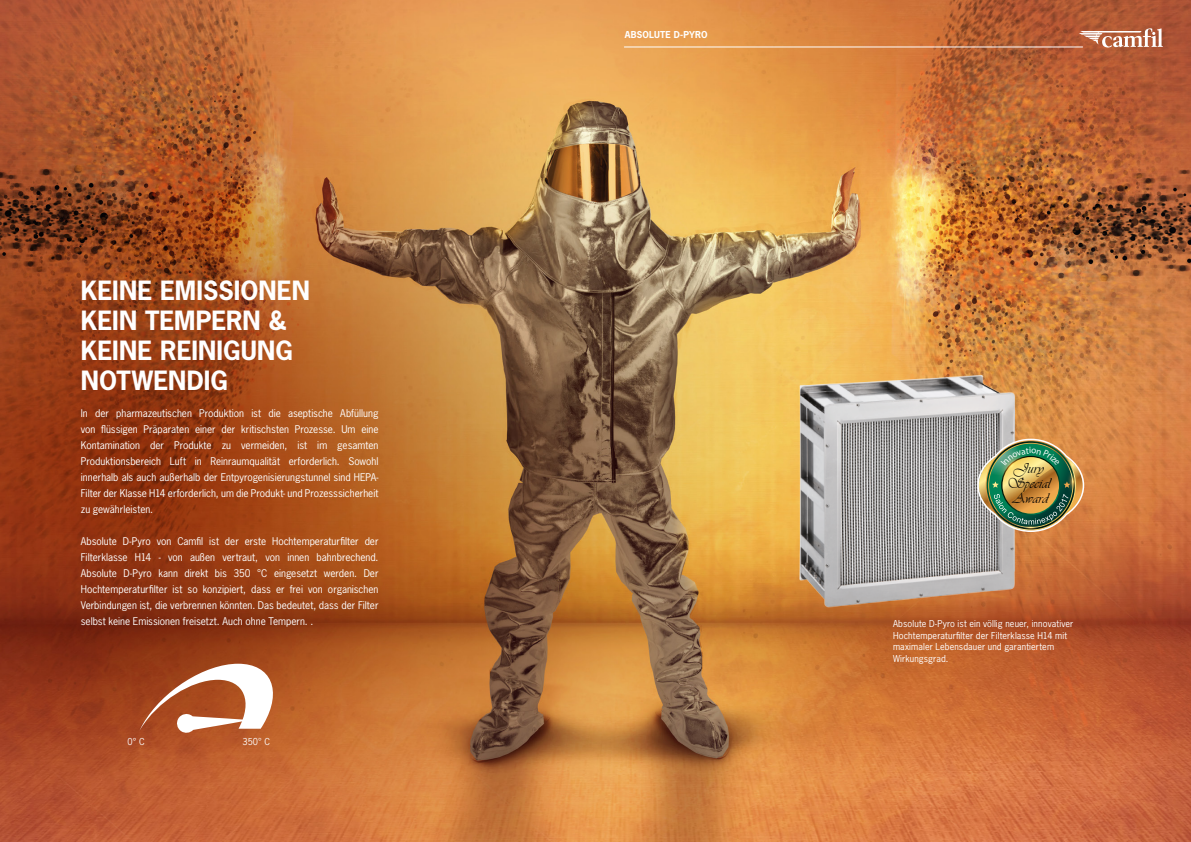
<style>
.page{position:relative;width:1191px;height:842px;background:#fff}
.page>*{position:absolute;margin:0;border:0;box-sizing:border-box;transform-origin:0 0}
.t1{font:700 25px/30px "News Gothic Std";color:#fff}
.t2{font:14.8px/14.8px "Vivaldii";letter-spacing:.02em;color:#000;text-align:center}
.t3{font:10px/16px "News Gothic Std";color:#fff;text-align:justify}
.t4{font:9px/11.5px "News Gothic Std";letter-spacing:.015em;color:#fff}
.t5{font:700 9px "News Gothic Std";letter-spacing:.015em;color:#fff}
</style>
<div class="page">
<img style="left:0;top:0;width:1191px;height:842px">
<hr style="left:624px;top:46px;width:458px;height:1px;background:#fff">
<svg style="left:1078px;top:28px;width:85px;height:20px"></svg>
<img style="left:784px;top:363px;width:248px;height:257px">
<svg style="left:139px;top:664px;width:144px;height:70px"></svg>
<img style="left:977px;top:439px;width:107px;height:93px">
<p class="t1" style="left:81px;top:275px;width:230px">KEINE EMISSIONEN</p>
<p class="t1" style="left:81px;top:305px;width:214px">KEIN TEMPERN &amp;<br>KEINE REINIGUNG<br>NOTWENDIG</p>
<p class="t3" style="left:81px;top:405px;width:299px">In der pharmazeutischen Produktion ist die aseptische Abfüllung von flüssigen Präparaten einer der kritischsten Prozesse. Um eine Kontamination der Produkte zu vermeiden, ist im gesamten Produktionsbereich Luft in Reinraumqualität erforderlich. Sowohl innerhalb als auch außerhalb der Entpyrogenisierungstunnel sind HEPA-Filter der Klasse H14 erforderlich, um die Produkt- und Prozesssicherheit zu gewährleisten.</p>
<p class="t3" style="left:81px;top:533px;width:299px">Absolute D-Pyro von Camfil ist der erste Hochtemperaturfilter der Filterklasse H14 - von außen vertraut, von innen bahnbrechend.<br>Absolute D-Pyro kann direkt bis 350 °C eingesetzt werden. Der Hochtemperaturfilter ist so konzipiert, dass er frei von organischen Verbindungen ist, die verbrennen könnten. Das bedeutet, dass der Filter selbst keine Emissionen freisetzt. Auch ohne Tempern. .</p>
<p class="t4" style="left:128px;top:736px;width:19px">0° C</p>
<p class="t4" style="left:242px;top:736px;width:29px">350° C</p>
<p class="t5" style="left:625px;top:28px;width:84px">ABSOLUTE D-PYRO</p>
<p class="t2" style="left:1006px;top:461px;width:45px">Jury<br>Special<br>Award</p>
<p class="t4" style="left:893px;top:618px;width:182px">Absolute D-Pyro ist ein völlig neuer, innovativer Hochtemperaturfilter der Filterklasse H14 mit maximaler Lebensdauer und garantiertem Wirkungsgrad.</p>
</div>
